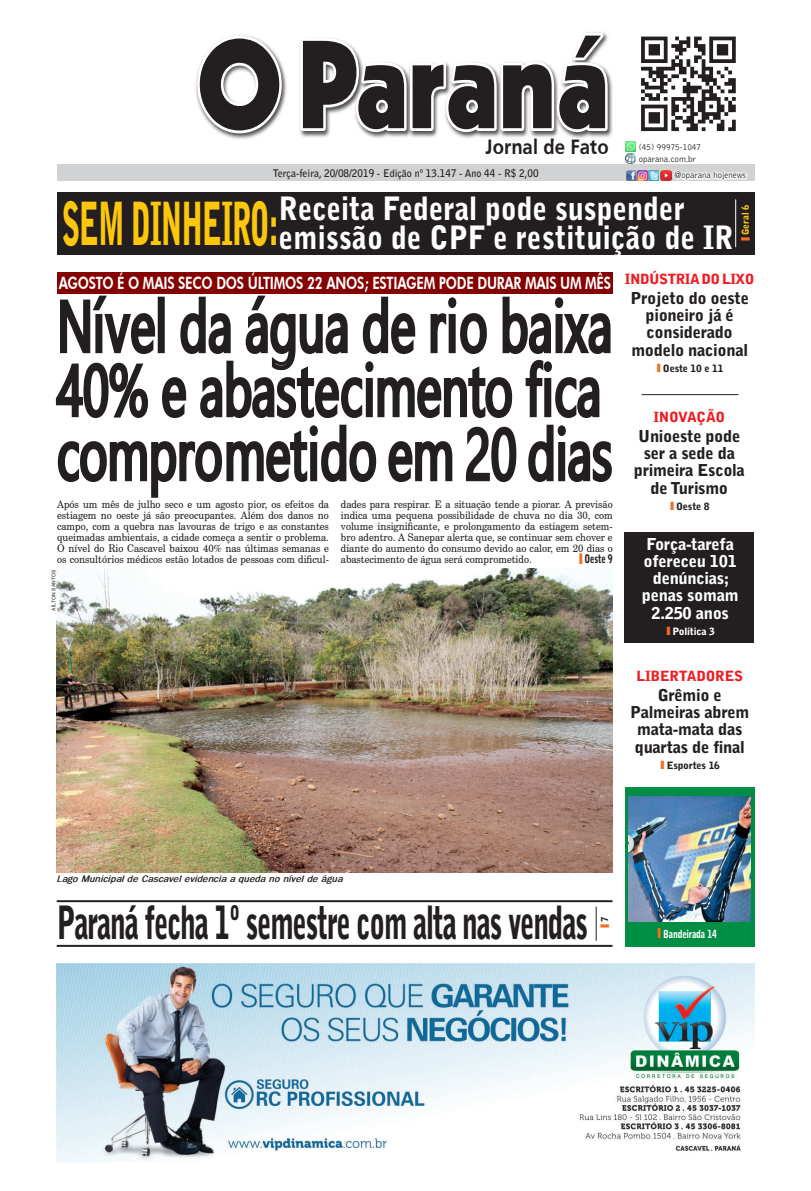
<style>
.page{position:relative;width:811px;height:1191px;background:#fff}
.page>*{position:absolute;margin:0;border:0;box-sizing:border-box;transform-origin:0 0}
.t1{font:72px "Segoe UI Symbol";color:#231f20;scale:.67 1}
.t2{font:900 45.6px "Bell Gothic";letter-spacing:-.04em;color:#231f20;scale:.62 1}
.t3{font:900 32px/29px "Bell Gothic";color:#fff;scale:.9 1}
.t4{font:21.5px "Roissy";color:#231f20;scale:.9 1}
.t5{font:800 17px "Futura BT";letter-spacing:-.02em;color:#fff;scale:.77 1}
.t6{font:900 16.3px/17.3px "Bell Gothic";letter-spacing:-.02em;color:#231f20;text-align:center}
.t7{font:900 16.3px/17.3px "Bell Gothic";letter-spacing:-.02em;color:#fff;text-align:center}
.t8{font:900 14px "Bell Gothic";letter-spacing:-.03em;color:#ee1d23;scale:1.04 1}
.t9{font:900 11.8px "Bell Gothic";letter-spacing:-.02em;color:#231f20;scale:.74 1}
.t10{font:900 11.7px "Bell Gothic";color:#f36e21;scale:1.87 1}
.t11{font:900 11.1px "Bell Gothic";letter-spacing:-.02em;color:#fff;scale:.79 1}
.t12{font:10.5px/11px "Century Schoolbook BT";color:#231f20;text-align:justify;scale:.93 1}
.t13{font:700 10.4px "Bell Gothic";color:#231f20;scale:.96 1}
.t14{font:900 10px "Bell Gothic";letter-spacing:-.02em;color:#231f20;scale:1.04 1}
.t15{font:900 10px "Bell Gothic";letter-spacing:-.02em;color:#fff;scale:1.04 1}
.t16{font:italic 700 9.5px "Franklin Gothic";color:#231f20}
.t17{font:900 9.5px "Bell Gothic";color:#fec70c}
.t18{font:300 9.1px "Bell Gothic";color:#231f20;scale:.96 1}
.t19{font:300 9.1px "Bell Gothic";color:#231f20;scale:.91 1}
.t20{font:5px "Arial";letter-spacing:.035em;color:#231f20}
.s1{font-size:59px;color:#fec70c}
.s2{font-size:11.7px;color:#f36e21}
.s3{font-size:14.5px;color:#f36e21}
.s4{font-size:11.2px;color:#f36e21}
.s5{font-size:9.5px;color:#231f20}
.s6{font-size:13.6px;color:#f36e21}
</style>
<div class="page">
<div style="left:57px;top:164px;width:697px;height:16px;background:#d1d2d4"></div>
<img style="left:196px;top:35px;width:91px;height:104px">
<svg style="left:197px;top:36px;width:85px;height:97px"></svg>
<img style="left:299px;top:45px;width:31px;height:93px">
<img style="left:363px;top:132px;width:44px;height:6px">
<img style="left:407px;top:132px;width:31px;height:6px">
<img style="left:453px;top:132px;width:44px;height:6px">
<img style="left:497px;top:132px;width:56px;height:6px">
<img style="left:553px;top:32px;width:59px;height:107px">
<svg style="left:300px;top:33px;width:307px;height:99px"></svg>
<div style="left:636px;top:152px;width:63px;height:14px;background:#fff;opacity:.75"></div>
<div style="left:637px;top:153px;width:61px;height:12px;background:#fff"></div>
<div style="left:672px;top:169px;width:77px;height:13px;background:#d1d2d4"></div>
<svg style="left:672px;top:170px;width:76px;height:12px"></svg>
<svg style="left:625px;top:141px;width:10px;height:22px"></svg>
<svg style="left:626px;top:170px;width:45px;height:10px"></svg>
<img style="left:641px;top:36px;width:95px;height:96px">
<div style="left:57px;top:272px;width:555px;height:21px;background:#860101"></div>
<img style="left:57px;top:963px;width:697px;height:199px">
<div style="left:57px;top:192px;width:697px;height:63px;background:#231f20"></div>
<hr style="left:735px;top:199px;width:1px;height:48px;background:#fff">
<hr style="left:595px;top:906px;width:1px;height:34px;background:#231f20">
<svg style="left:56px;top:900px;width:557px;height:3px"></svg>
<hr style="left:57px;top:900px;width:555px;height:2px;background:#231f20">
<svg style="left:56px;top:944px;width:557px;height:3px"></svg>
<hr style="left:57px;top:945px;width:555px;height:2px;background:#231f20">
<svg style="left:641px;top:394px;width:98px;height:2px"></svg>
<hr style="left:641px;top:394px;width:97px;height:1px;background:#231f20">
<div style="left:625px;top:533px;width:129px;height:110px;background:#231f20"></div>
<img style="left:57px;top:568px;width:555px;height:304px">
<div style="left:625px;top:787px;width:129px;height:160px;background:#008d44"></div>
<img style="left:628px;top:796px;width:122px;height:125px">
<svg style="left:55px;top:293px;width:558px;height:205px"></svg>
<h3 class="t4" style="left:485px;top:135px;width:138px">Jornal de Fato</h3>
<p class="t13" style="left:273px;top:167px;width:278px">Terça-feira, 20/08/2019 - Edição nº 13.147 - Ano 44 - R$ 2,00</p>
<p class="t19" style="left:639px;top:142px;width:70px">(45) 99975-1047</p>
<p class="t18" style="left:674px;top:170px;width:76px">@oparana hojenews</p>
<p class="t18" style="left:639px;top:154px;width:61px">oparana.com.br</p>
<h3 class="t3" style="left:62px;top:194px;width:748px;text-indent:217px">Receita Federal pode suspender<br><span class="s1">SEM DINHEIRO:</span> emissão de CPF e restituição de IR</h3>
<p class="t17" style="left:740px;top:242px;width:39px;rotate:-90deg"><span class="s2">l</span>Geral 6</p>
<h3 class="t5" style="left:59px;top:272px;width:719px">AGOSTO É O MAIS SECO DOS ÚLTIMOS 22 ANOS; ESTIAGEM PODE DURAR MAIS UM MÊS</h3>
<h1 class="t1" style="left:79px;top:412px;width:445px">□ □▼□</h1>
<h1 class="t1" style="left:441px;top:348px;width:108px">■▼□</h1>
<p class="t12" style="left:57px;top:498px;width:294px">Após um mês de julho seco e um agosto pior, os efeitos da estiagem no oeste já são preocupantes. Além dos danos no campo, com a quebra nas lavouras de trigo e as constantes queimadas ambientais, a cidade começa a sentir o problema.<br>O nível do Rio Cascavel baixou 40% nas últimas semanas e os consultórios médicos estão lotados de pessoas com dificul-</p>
<p class="t12" style="left:341px;top:498px;width:294px">dades para respirar. E a situação tende a piorar. A previsão indica uma pequena possibilidade de chuva no dia 30, com volume insignificante, e prolongamento da estiagem setem&shy;bro adentro. A Sanepar alerta que, se continuar sem chover e diante do aumento do consumo devido ao calor, em 20 dias o abastecimento de água será comprometido.</p>
<p class="t9" style="left:578px;top:551px;width:48px"><span class="s3">l</span>Oeste 9</p>
<p class="t20" style="left:50px;top:611px;width:43px;rotate:-90deg">AÍLTON SANTOS</p>
<h3 class="t8" style="left:625px;top:270px;width:126px">INDÚSTRIA DO LIXO</h3>
<h3 class="t6" style="left:630px;top:289px;width:120px">Projeto do oeste pioneiro já é considerado modelo nacional</h3>
<p class="t14" style="left:656px;top:362px;width:67px"><span class="s4">l</span>Oeste 10 e 11</p>
<h3 class="t8" style="left:653px;top:408px;width:70px">INOVAÇÃO</h3>
<h3 class="t6" style="left:634px;top:427px;width:113px">Unioeste pode ser a sede da primeira Escola de Turismo</h3>
<p class="t14" style="left:669px;top:500px;width:41px"><span class="s4">l</span>Oeste 8</p>
<h3 class="t7" style="left:642px;top:535px;width:98px">Força-tarefa ofereceu 101 denúncias; penas somam<br>2.250 anos</h3>
<p class="t15" style="left:665px;top:625px;width:49px"><span class="s4">l</span>Política 3</p>
<h3 class="t8" style="left:636px;top:667px;width:104px">LIBERTADORES</h3>
<h3 class="t6" style="left:630px;top:686px;width:121px">Grêmio e<br>Palmeiras abrem mata-mata das quartas de final</h3>
<p class="t14" style="left:659px;top:759px;width:60px"><span class="s4">l</span>Esportes 16</p>
<p class="t16" style="left:57px;top:873px;width:287px">Lago Municipal de Cascavel evidencia a queda no nível de água</p>
<h2 class="t2" style="left:57px;top:896px;width:858px">Paraná fecha 1º semestre com alta nas vendas</h2>
<p class="t10" style="left:598px;top:929px;width:8px;rotate:-90deg">l<span class="s5">7</span></p>
<p class="t11" style="left:656px;top:928px;width:78px"><span class="s6">l</span>Bandeirada 14</p>
</div>
